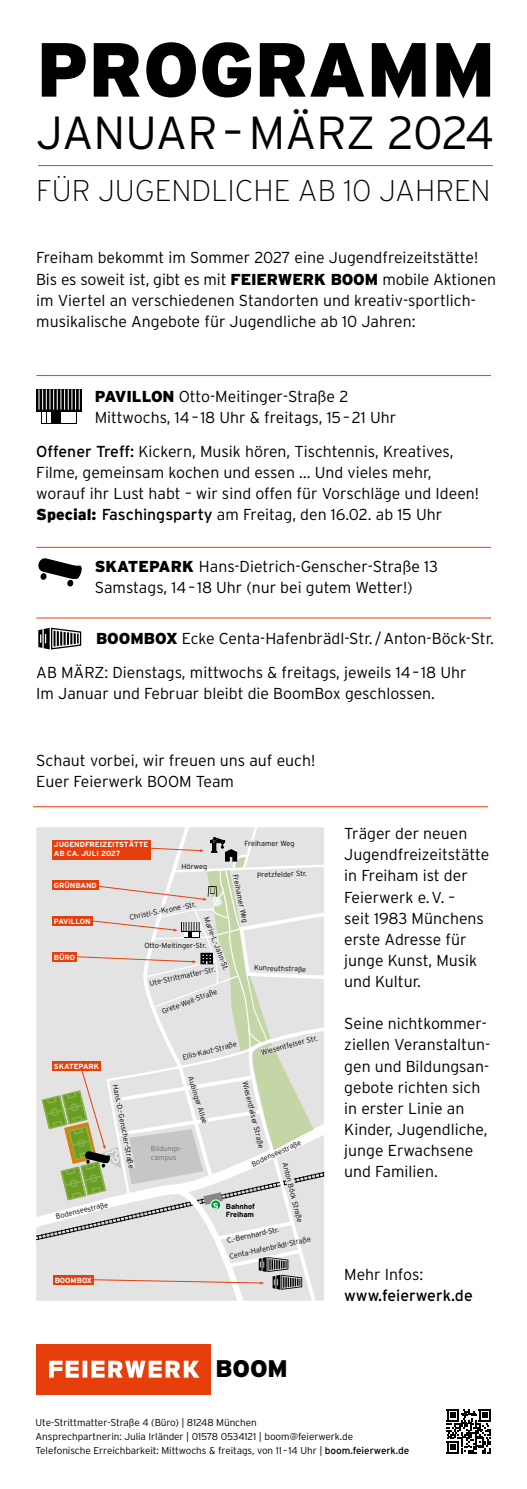
<style>
.page{position:relative;width:527px;height:1489px;background:#fff}
.page>*{position:absolute;margin:0;border:0;box-sizing:border-box;transform-origin:0 0}
.t1{font:900 76.44px "Interstate";color:#000}
.t2{font:300 46.31px "Interstate";letter-spacing:-.01em;color:#000}
.t3{font:200 29.94px "Interstate";color:#000}
.t4{font:900 24px "Interstate";color:#000}
.t5{font:300 15.81px/21.1px "Interstate";color:#000}
.t6{font:15.81px "Interstate";color:#000}
.t7{font:300 10px/13.8px "Interstate";letter-spacing:-.005em;color:#000}
.t8{font:700 8.69px "Interstate";color:#fff}
.t9{font:300 7.44px "Interstate";color:#000}
.t10{font:700 7.44px/8.6px "Interstate";color:#fff}
.t11{font:300 7.44px/8.6px "Interstate";color:#6f6f6e}
.t12{font:700 7.44px/8.6px "Interstate";color:#000}
.s1{font-weight:900}
.s2{font-weight:400}
</style>
<div class="page">
<hr style="left:36px;top:617px;width:454px;height:1px;background:#e73f0c">
<hr style="left:36px;top:547px;width:454px;height:1px;background:#e73f0c">
<hr style="left:36px;top:375px;width:454px;height:1px;background:#e73f0c">
<hr style="left:38px;top:165px;width:454px;height:1px;background:#e73f0c">
<div style="left:36px;top:389px;width:45px;height:22px;background:#000"></div>
<svg style="left:38px;top:389px;width:42px;height:34px"></svg>
<hr style="left:72px;top:412px;width:4px;height:11px;background:#fff">
<div style="left:65px;top:412px;width:7px;height:11px;background:#fff"></div>
<hr style="left:47px;top:412px;width:4px;height:11px;background:#fff">
<svg style="left:38px;top:558px;width:44px;height:29px"></svg>
<svg style="left:38px;top:627px;width:43px;height:22px"></svg>
<svg style="left:36px;top:827px;width:289px;height:474px;background:#dedad3"></svg>
<div style="left:52px;top:1061px;width:49px;height:9px;background:#e73f0c"></div>
<div style="left:36px;top:1343px;width:174px;height:51px;background:#e73f0c"></div>
<svg style="left:49px;top:1360px;width:150px;height:17px"></svg>
<svg style="left:446px;top:1409px;width:44px;height:44px"></svg>
<hr style="left:33px;top:806px;width:454px;height:1px;background:#e73f0c">
<h1 class="t1" style="left:36px;top:26px;width:460px">PROGRAMM</h1>
<h2 class="t2" style="left:36px;top:107px;width:459px">JANUAR–MÄRZ 2024</h2>
<h3 class="t3" style="left:36px;top:174px;width:455px">FÜR JUGENDLICHE AB 10 JAHREN</h3>
<p class="t5" style="left:36px;top:247px;width:461px">Freiham bekommt im Sommer 2027 eine Jugendfreizeitstätte!<br>Bis es soweit ist, gibt es mit <span class="s1">FEIERWERK BOOM</span> mobile Aktionen im Viertel an verschiedenen Standorten und kreativ-sportlich&shy;musikalische Angebote für Jugendliche ab 10 Jahren:</p>
<p class="t5" style="left:95px;top:386px;width:302px"><span class="s1">PAVILLON</span> Otto-Meitinger-Straße 2<br>Mittwochs, 14– 18 Uhr &amp; freitags, 15–21 Uhr</p>
<p class="t5" style="left:36px;top:440px;width:444px"><span class="s2">Offener Treff:</span> Kickern, Musik hören, Tischtennis, Kreatives, Filme, gemeinsam kochen und essen … Und vieles mehr, worauf ihr Lust habt – wir sind offen für Vorschläge und Ideen!<br><span class="s1">Special:</span> <span class="s2">Faschingsparty</span> am Freitag, den 16.02. ab 15 Uhr</p>
<p class="t5" style="left:95px;top:555px;width:344px"><span class="s1">SKATEPARK</span> Hans-Dietrich-Genscher-Straße 13<br>Samstags, 14– 18 Uhr (nur bei gutem Wetter!)</p>
<p class="t5" style="left:96px;top:628px;width:399px"><span class="s1">BOOMBOX</span> Ecke Centa-Hafenbrädl-Str. /Anton-Böck-Str.</p>
<p class="t5" style="left:36px;top:661px;width:431px">AB MÄRZ: Dienstags, mittwochs &amp; freitags, jeweils 14– 18 Uhr<br>Im Januar und Februar bleibt die BoomBox geschlossen.</p>
<p class="t5" style="left:36px;top:749px;width:280px">Schaut vorbei, wir freuen uns auf euch!<br>Euer Feierwerk BOOM Team</p>
<p class="t10" style="left:54px;top:840px;width:96px">JUGENDFREIZEITSTÄTTE<br>AB CA. JULI 2027</p>
<p class="t9" style="left:244px;top:839px;width:51px">Freihamer Weg</p>
<p class="t10" style="left:54px;top:880px;width:44px">GRÜNBAND</p>
<p class="t10" style="left:54px;top:916px;width:38px">PAVILLON</p>
<p class="t10" style="left:54px;top:952px;width:23px">BÜRO</p>
<p class="t10" style="left:54px;top:1061px;width:47px">SKATEPARK</p>
<p class="t9" style="left:181px;top:862px;width:27px">Hörweg</p>
<p class="t9" style="left:256px;top:870px;width:51px;rotate:-2deg">Pretzfelder Str.</p>
<p class="t9" style="left:239px;top:873px;width:51px;rotate:78deg">Freihamer Weg</p>
<p class="t9" style="left:129px;top:913px;width:69px;rotate:-12deg">Christl-S.-Krone -Str.</p>
<p class="t9" style="left:210px;top:915px;width:58px;rotate:69deg">Marie-L.-Jahn-St.</p>
<p class="t9" style="left:144px;top:940px;width:63px;rotate:1deg">Otto-Meitinger-Str.</p>
<p class="t9" style="left:254px;top:963px;width:54px;rotate:2deg">Kunreuthstraße</p>
<p class="t9" style="left:149px;top:978px;width:69px;rotate:-12deg">Ute-Strittmatter-Str.</p>
<p class="t9" style="left:160px;top:1007px;width:60px;rotate:-21deg">Grete-Weil-Straße</p>
<p class="t9" style="left:181px;top:1053px;width:57px;rotate:-14deg">Ellis-Kaut-Straße</p>
<p class="t9" style="left:260px;top:1047px;width:59px;rotate:-14deg">Wiesentfelser Str.</p>
<p class="t9" style="left:119px;top:1083px;width:87px;rotate:79deg">Hans.-D.-Genscher-Straße</p>
<p class="t9" style="left:55px;top:1212px;width:55px;rotate:-13deg">Bodenseestraße</p>
<p class="t10" style="left:55px;top:1275px;width:39px">BOOMBOX</p>
<p class="t9" style="left:194px;top:1075px;width:51px;rotate:73deg">Aubinger Allee</p>
<p class="t11" style="left:151px;top:1143px;width:32px">Bildungs&shy;campus</p>
<p class="t8" style="left:213px;top:1200px;width:7px">S</p>
<p class="t9" style="left:249px;top:1080px;width:70px;rotate:76deg">Wiesentfelser Straße</p>
<p class="t9" style="left:250px;top:1159px;width:55px;rotate:-24deg">Bodenseestraße</p>
<p class="t9" style="left:289px;top:1160px;width:64px;rotate:76deg">Anton Böck Straße</p>
<p class="t12" style="left:226px;top:1201px;width:31px">Bahnhof<br>Freiham</p>
<p class="t9" style="left:226px;top:1236px;width:54px;rotate:-12deg">C.-Bernhard-Str.</p>
<p class="t9" style="left:228px;top:1251px;width:84px;rotate:-12deg">Centa-Hafenbrädl-Straße</p>
<h3 class="t4" style="left:215px;top:1355px;width:74px">BOOM</h3>
<p class="t5" style="left:344px;top:822px;width:146px">Träger der neuen<br>Jugendfreizeitstätte in Freiham ist der<br>Feierwerk e.V. –<br>seit 1983 Münchens erste Adresse für junge Kunst, Musik und Kultur.</p>
<p class="t5" style="left:344px;top:1013px;width:147px">Seine nichtkommer&shy;ziellen Veranstaltun&shy;gen und Bildungsan&shy;gebote richten sich in erster Linie an<br>Kinder, Jugendliche, junge Erwachsene und Familien.</p>
<p class="t5" style="left:344px;top:1263px;width:80px">Mehr Infos:</p>
<p class="t6" style="left:344px;top:1286px;width:130px">www.feierwerk.de</p>
<p class="t7" style="left:35px;top:1415px;width:375px">Ute-Strittmatter-Straße 4 (Büro) | 81248 München<br>Ansprechpartnerin: Julia Irländer | 01578 0534121 | boom@feierwerk.de<br>Telefonische Erreichbarkeit: Mittwochs &amp; freitags, von 11 – 14 Uhr | <span class="s2">boom.feierwerk.de</span></p>
</div>
